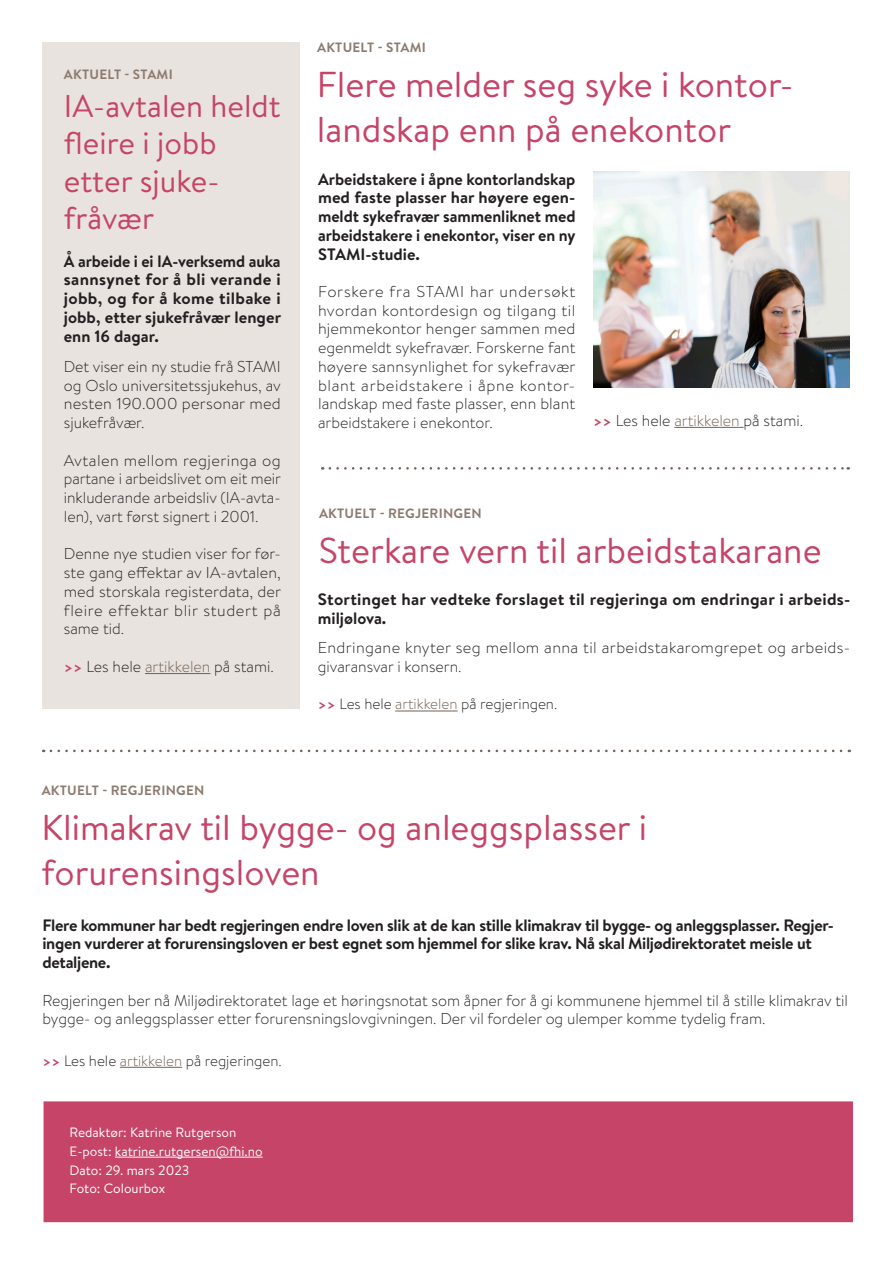
<style>
.page{position:relative;width:893px;height:1263px;background:#fff}
.page>*{position:absolute;margin:0;border:0;box-sizing:border-box;transform-origin:0 0}
.Overtittel_nyhetsbre{font:36px/45px "Brandon Text";color:#c54468}
.None_brødtekst_SFf{font:31.5px/37.5px "Brandon Text";color:#c54468}
.FHI_ingress_uten_lin{font:700 16.5px/18.8px "Brandon Text";letter-spacing:.005em;color:#231f20;text-align:justify}
.Ingress_nyhetsbrev_s{font:700 16.5px/18.8px "Brandon Text";letter-spacing:-.02em;color:#231f20}
.Brødtekst_nyhetsbrev{font:300 15.75px/18.8px "Brandon Text";letter-spacing:.005em;color:#231f20;text-align:justify}
.Ingress_nyhetsbrev_s-2{font:300 15.75px/18.8px "Brandon Text";color:#231f20}
.brød{font:300 15px "Brandon Text";color:#231f20}
.HB_brødtekst_ikke_li{font:13.5px/18.8px "Brandon Text";color:#fff}
.Overtittel_nyhetsbre-2{font:700 13.5px "Brandon Text";letter-spacing:.02em;color:#8d7a6f}
.s1{font-weight:700;color:#c54468}
.s2{color:#746053}
</style>
<div class="page">
<img style="left:593px;top:171px;width:257px;height:216px">
<div style="left:43px;top:43px;width:257px;height:666px;background:#e8e3de"></div>
<hr style="left:145px;top:673px;width:65px;height:1px;background:#746053">
<hr style="left:674px;top:427px;width:70px;height:1px;background:#746053">
<svg style="left:330px;top:467px;width:519px;height:3px"></svg>
<hr style="left:395px;top:711px;width:63px;height:1px;background:#746053">
<svg style="left:51px;top:750px;width:799px;height:2px"></svg>
<hr style="left:120px;top:1067px;width:62px;height:1px;background:#746053">
<div style="left:44px;top:1101px;width:809px;height:121px;background:#c54468;border:2px solid #c54468"></div>
<hr style="left:115px;top:1157px;width:148px;height:1px;background:#fff">
<p class="Overtittel_nyhetsbre-2" style="left:64px;top:65px;width:110px">AKTUELT - STAMI</p>
<p class="None_brødtekst_SFf" style="left:64px;top:86px;width:218px">IA-avtalen heldt fleire i jobb etter sjuke&shy;fråvær</p>
<p class="FHI_ingress_uten_lin" style="left:64px;top:251px;width:219px">Å arbeide i ei IA-verksemd auka sannsynet for å bli verande i jobb, og for å kome tilbake i jobb, etter sjukefråvær lenger enn 16 dagar.</p>
<p class="Brødtekst_nyhetsbrev" style="left:64px;top:357px;width:218px">Det viser ein ny studie frå STAMI og Oslo universitetssjukehus, av nesten 190.000 personar med sjukefråvær.</p>
<p class="Brødtekst_nyhetsbrev" style="left:64px;top:450px;width:219px">Avtalen mellom regjeringa og partane i arbeidslivet om eit meir inkluderande arbeidsliv (IA-avta&shy;len), vart først signert i 2001.</p>
<p class="Brødtekst_nyhetsbrev" style="left:64px;top:544px;width:219px">Denne nye studien viser for før&shy;ste gang effektar av IA-avtalen, med storskala registerdata, der fleire effektar blir studert på same tid.</p>
<p class="Ingress_nyhetsbrev_s-2" style="left:64px;top:657px;width:211px"><span class="s1">&gt;&gt;</span> Les hele <span class="s2">artikkelen</span> på stami.</p>
<p class="Overtittel_nyhetsbre-2" style="left:317px;top:37px;width:110px">AKTUELT - STAMI</p>
<p class="Overtittel_nyhetsbre" style="left:317px;top:60px;width:478px">Flere melder seg syke i kontor&shy;landskap enn på enekontor</p>
<p class="FHI_ingress_uten_lin" style="left:318px;top:169px;width:259px">Arbeidstakere i åpne kontorlandskap med faste plasser har høyere egen&shy;meldt sykefravær sammenliknet med arbeidstakere i enekontor, viser en ny STAMI-studie.</p>
<p class="Brødtekst_nyhetsbrev" style="left:318px;top:282px;width:259px">Forskere fra STAMI har undersøkt hvordan kontordesign og tilgang til hjemmekontor henger sammen med egenmeldt sykefravær. Forskerne fant høyere sannsynlighet for sykefravær blant arbeidstakere i åpne kontor&shy;landskap med faste plasser, enn blant arbeidstakere i enekontor.</p>
<p class="Ingress_nyhetsbrev_s-2" style="left:593px;top:410px;width:211px"><span class="s1">&gt;&gt;</span> Les hele <span class="s2">artikkelen</span> på stami.</p>
<p class="Overtittel_nyhetsbre-2" style="left:319px;top:504px;width:164px">AKTUELT - REGJERINGEN</p>
<p class="Overtittel_nyhetsbre" style="left:319px;top:527px;width:504px">Sterkare vern til arbeidstakarane</p>
<p class="FHI_ingress_uten_lin" style="left:318px;top:590px;width:532px">Stortinget har vedteke forslaget til regjeringa om endringar i arbeids&shy;miljølova.</p>
<p class="Brødtekst_nyhetsbrev" style="left:318px;top:638px;width:532px">Endringane knyter seg mellom anna til arbeidstakaromgrepet og arbeids&shy;givaransvar i konsern.</p>
<p class="brød" style="left:318px;top:694px;width:241px"><span class="s1">&gt;&gt;</span> Les hele <span class="s2">artikkelen</span> på regjeringen.</p>
<p class="Overtittel_nyhetsbre-2" style="left:42px;top:781px;width:164px">AKTUELT - REGJERINGEN</p>
<p class="Overtittel_nyhetsbre" style="left:42px;top:804px;width:607px">Klimakrav til bygge- og anleggsplasser i</p>
<p class="Overtittel_nyhetsbre" style="left:42px;top:849px;width:280px">forurensingsloven</p>
<p class="Ingress_nyhetsbrev_s" style="left:42px;top:915px;width:791px">Flere kommuner har bedt regjeringen endre loven slik at de kan stille klimakrav til bygge- og anleggsplasser. Regjer&shy;ingen vurderer at forurensingsloven er best egnet som hjemmel for slike krav. Nå skal Miljødirektoratet meisle ut detaljene.</p>
<p class="Ingress_nyhetsbrev_s-2" style="left:42px;top:990px;width:807px">Regjeringen ber nå Miljødirektoratet lage et høringsnotat som åpner for å gi kommunene hjemmel til å stille klimakrav til bygge- og anleggsplasser etter forurensningslovgivningen. Der vil fordeler og ulemper komme tydelig fram.</p>
<p class="brød" style="left:42px;top:1050px;width:241px"><span class="s1">&gt;&gt;</span> Les hele <span class="s2">artikkelen</span> på regjeringen.</p>
<p class="HB_brødtekst_ikke_li" style="left:70px;top:1122px;width:195px">Redaktør: Katrine Rutgerson<br>E-post: katrine.rutgersen@fhi.no</p>
<p class="HB_brødtekst_ikke_li" style="left:70px;top:1160px;width:121px">Dato: 29. mars 2023</p>
<p class="HB_brødtekst_ikke_li" style="left:70px;top:1179px;width:97px">Foto: Colourbox</p>
</div>
